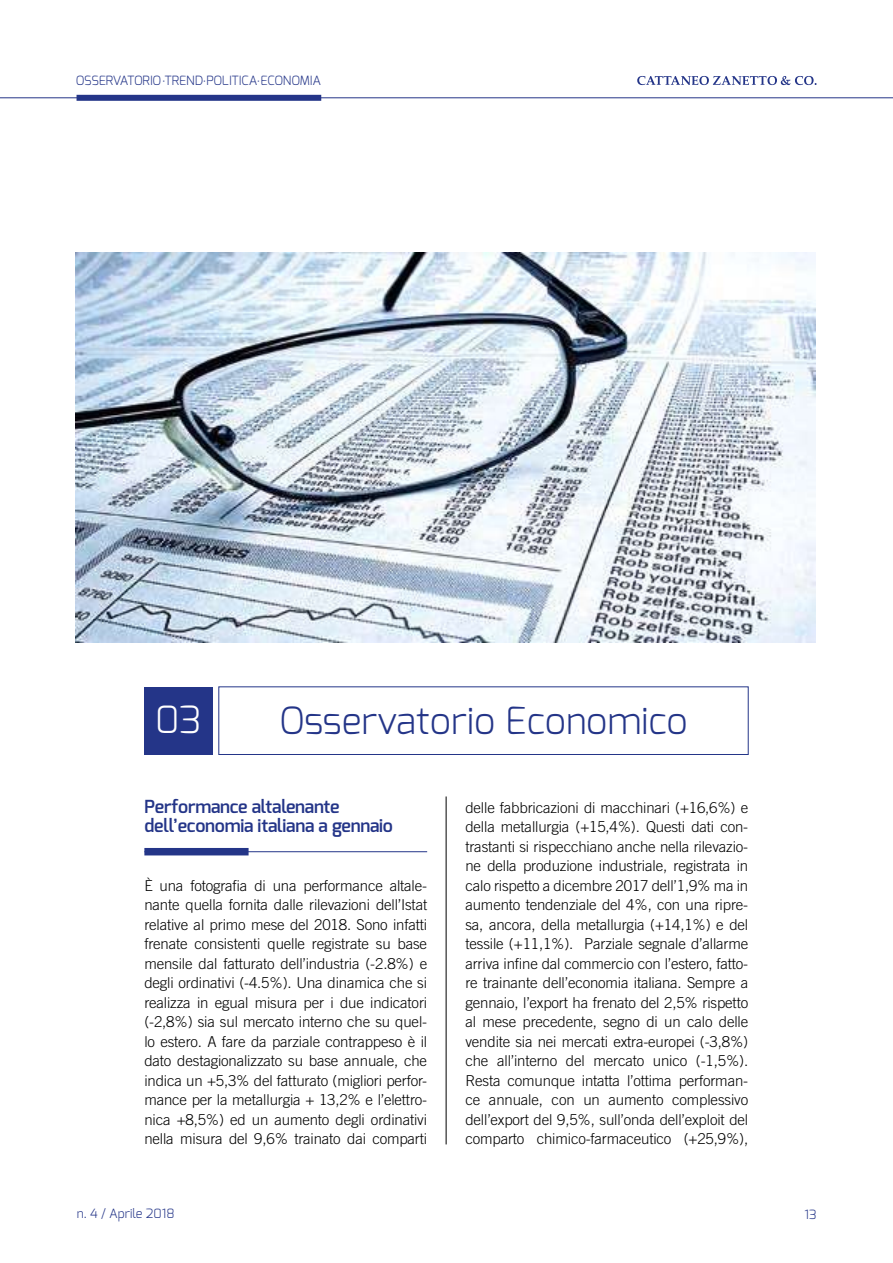
<style>
.page{position:relative;width:893px;height:1263px;background:#fff}
.page>*{position:absolute;margin:0;border:0;box-sizing:border-box;transform-origin:0 0}
.t1{font:300 37.5px "Exo";color:#243588}
.t2{font:300 37.5px "Exo";color:#fff}
.t3{font:600 18px/19.5px "Exo";letter-spacing:-.01em;color:#243588}
.t4{font:300 15px/19.5px "Trade Gothic";letter-spacing:-.01em;color:#000;text-align:justify}
.t5{font:300 12.75px "Exo";letter-spacing:-.005em;color:#243588}
.t6{font:12px "Minion Pro";color:#243588}
.s1{font-family:"Minion Pro";font-weight:400;font-size:12px}
</style>
<div class="page">
<hr style="left:0;top:98px;width:893px;height:1px;background:#243588">
<div style="left:77px;top:95px;width:244px;height:6px;background:#243588"></div>
<svg style="left:637px;top:76px;width:180px;height:9px"></svg>
<hr style="left:144px;top:851px;width:283px;height:1px;background:#243588">
<div style="left:144px;top:848px;width:105px;height:7px;background:#243588"></div>
<div style="left:219px;top:687px;width:529px;height:68px;border:1px solid #243588"></div>
<div style="left:144px;top:687px;width:68px;height:67px;background:#243588"></div>
<hr style="left:446px;top:796px;width:1px;height:348px;background:#000">
<img style="left:76px;top:253px;width:740px;height:390px">
<p class="t5" style="left:76px;top:72px;width:247px">OSSERVATORIO <span class="s1">.</span>TREND POLITICA ECONOMIA</p>
<p class="t6" style="left:204px;top:73px;width:4px">.</p>
<p class="t6" style="left:257px;top:73px;width:4px">.</p>
<h1 class="t2" style="left:155px;top:696px;width:48px">03</h1>
<h1 class="t1" style="left:279px;top:696px;width:410px">Osservatorio Economico</h1>
<p class="t3" style="left:144px;top:796px;width:250px">Performance altalenante dell’economia italiana a gennaio</p>
<p class="t4" style="left:144px;top:876px;width:284px">È una fotografia di una performance altale&shy;nante quella fornita dalle rilevazioni dell’Istat relative al primo mese del 2018. Sono infatti frenate consistenti quelle registrate su base mensile dal fatturato dell’industria (-2.8%) e degli ordinativi (-4.5%). Una dinamica che si realizza in egual misura per i due indicatori (-2,8%) sia sul mercato interno che su quel&shy;lo estero. A fare da parziale contrappeso è il dato destagionalizzato su base annuale, che indica un +5,3% del fatturato (migliori perfor&shy;mance per la metallurgia + 13,2% e l’elettro&shy;nica +8,5%) ed un aumento degli ordinativi nella misura del 9,6% trainato dai comparti</p>
<p class="t4" style="left:465px;top:798px;width:284px">delle fabbricazioni di macchinari (+16,6%) e della metallurgia (+15,4%). Questi dati con&shy;trastanti si rispecchiano anche nella rilevazio&shy;ne della produzione industriale, registrata in calo rispetto a dicembre 2017 dell’1,9% ma in aumento tendenziale del 4%, con una ripre&shy;sa, ancora, della metallurgia (+14,1%) e del tessile (+11,1%). Parziale segnale d’allarme arriva infine dal commercio con l’estero, fatto&shy;re trainante dell’economia italiana. Sempre a gennaio, l’export ha frenato del 2,5% rispetto al mese precedente, segno di un calo delle vendite sia nei mercati extra-europei (-3,8%) che all’interno del mercato unico (-1,5%).<br>Resta comunque intatta l’ottima performan&shy;ce annuale, con un aumento complessivo dell’export del 9,5%, sull’onda dell’exploit del comparto chimico-farmaceutico (+25,9%),</p>
<p class="t5" style="left:77px;top:1205px;width:99px">n. 4 / Aprile 2018</p>
<p class="t5" style="left:805px;top:1206px;width:14px">13</p>
</div>
